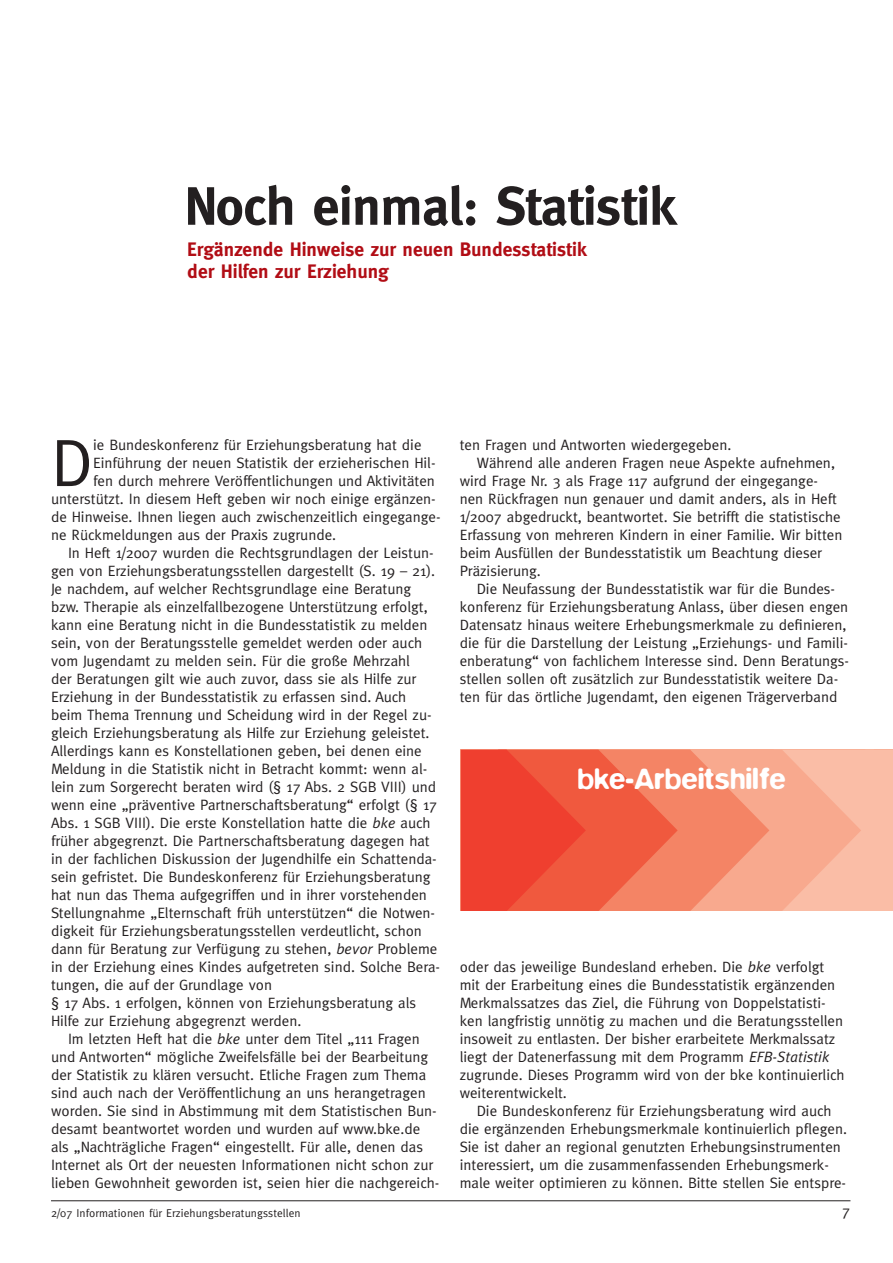
<style>
.page{position:relative;width:893px;height:1263px;background:#fff}
.page>*{position:absolute;margin:0;border:0;box-sizing:border-box;transform-origin:0 0}
.t1{font:67.5px "Meta";color:#231f20}
.t2{font:700 54px "Meta";letter-spacing:-.01em;color:#231f20}
.t3{font:500 30px "Blur";color:#fff}
.t4{font:700 19.5px/22.5px "Meta";color:#b10d15}
.t5{font:15px/18px "Meta";color:#231f20}
.t6{font:11.4px "Meta";letter-spacing:.005em;color:#231f20}
.s1{font-style:italic}
</style>
<div class="page">
<hr style="left:51px;top:1200px;width:799px;height:1px;background:#231f20">
<svg style="left:461px;top:750px;width:432px;height:161px"></svg>
<h2 class="t2" style="left:184px;top:175px;width:494px">Noch einmal: Statistik</h2>
<h3 class="t4" style="left:187px;top:238px;width:401px">Ergänzende Hinweise zur neuen Bundesstatistik der Hilfen zur Erziehung</h3>
<h1 class="t1" style="left:51px;top:424px;width:44px">D</h1>
<p class="t5" style="left:93px;top:436px;width:330px">ie Bundeskonferenz für Erziehungsberatung hat die</p>
<p class="t5" style="left:93px;top:454px;width:344px">Einführung der neuen Statistik der erzieherischen Hil-</p>
<p class="t5" style="left:93px;top:472px;width:343px">fen durch mehrere Veröffentlichungen und Aktivitäten</p>
<p class="t5" style="left:51px;top:490px;width:386px">unterstützt. In diesem Heft geben wir noch einige ergänzen-</p>
<p class="t5" style="left:51px;top:508px;width:391px">de Hinweise. Ihnen liegen auch zwischenzeitlich eingegange-</p>
<p class="t5" style="left:51px;top:526px;width:287px">ne Rückmeldungen aus der Praxis zugrunde.</p>
<p class="t5" style="left:68px;top:544px;width:367px">In Heft 1/2007 wurden die Rechtsgrundlagen der Leistun-</p>
<p class="t5" style="left:51px;top:562px;width:386px">gen von Erziehungsberatungsstellen dargestellt (S. 19 – 21).</p>
<p class="t5" style="left:51px;top:580px;width:362px">Je nachdem, auf welcher Rechtsgrundlage eine Beratung</p>
<p class="t5" style="left:51px;top:598px;width:378px">bzw. Therapie als einzelfallbezogene Unterstützung erfolgt,</p>
<p class="t5" style="left:51px;top:616px;width:378px">kann eine Beratung nicht in die Bundesstatistik zu melden</p>
<p class="t5" style="left:51px;top:634px;width:373px">sein, von der Beratungsstelle gemeldet werden oder auch</p>
<p class="t5" style="left:51px;top:652px;width:360px">vom Jugendamt zu melden sein. Für die große Mehrzahl</p>
<p class="t5" style="left:51px;top:670px;width:367px">der Beratungen gilt wie auch zuvor, dass sie als Hilfe zur</p>
<p class="t5" style="left:51px;top:688px;width:357px">Erziehung in der Bundesstatistik zu erfassen sind. Auch</p>
<p class="t5" style="left:51px;top:706px;width:382px">beim Thema Trennung und Scheidung wird in der Regel zu-</p>
<p class="t5" style="left:51px;top:724px;width:380px">gleich Erziehungsberatung als Hilfe zur Erziehung geleistet.</p>
<p class="t5" style="left:51px;top:742px;width:372px">Allerdings kann es Konstellationen geben, bei denen eine</p>
<p class="t5" style="left:51px;top:760px;width:378px">Meldung in die Statistik nicht in Betracht kommt: wenn al-</p>
<p class="t5" style="left:51px;top:778px;width:387px">lein zum Sorgerecht beraten wird (§ 17 Abs. 2 SGB VIII) und</p>
<p class="t5" style="left:51px;top:796px;width:388px">wenn eine „präventive Partnerschaftsberatung“ erfolgt (§ 17</p>
<p class="t5" style="left:51px;top:814px;width:381px">Abs. 1 SGB VIII). Die erste Konstellation hatte die <span class="s1">bke</span> auch</p>
<p class="t5" style="left:51px;top:832px;width:380px">früher abgegrenzt. Die Partnerschaftsberatung dagegen hat</p>
<p class="t5" style="left:51px;top:850px;width:387px">in der fachlichen Diskussion der Jugendhilfe ein Schattenda-</p>
<p class="t5" style="left:51px;top:868px;width:381px">sein gefristet. Die Bundeskonferenz für Erziehungsberatung</p>
<p class="t5" style="left:51px;top:886px;width:377px">hat nun das Thema aufgegriffen und in ihrer vorstehenden</p>
<p class="t5" style="left:51px;top:904px;width:386px">Stellungnahme „Elternschaft früh unterstützen“ die Notwen-</p>
<p class="t5" style="left:51px;top:922px;width:372px">digkeit für Erziehungsberatungsstellen verdeutlicht, schon</p>
<p class="t5" style="left:51px;top:940px;width:388px">dann für Beratung zur Verfügung zu stehen, <span class="s1">bevor</span> Probleme</p>
<p class="t5" style="left:51px;top:958px;width:391px">in der Erziehung eines Kindes aufgetreten sind. Solche Bera-</p>
<p class="t5" style="left:51px;top:976px;width:223px">tungen, die auf der Grundlage von</p>
<p class="t5" style="left:51px;top:994px;width:367px">§ 17 Abs. 1 erfolgen, können von Erziehungsberatung als</p>
<p class="t5" style="left:51px;top:1012px;width:252px">Hilfe zur Erziehung abgegrenzt werden.</p>
<p class="t5" style="left:68px;top:1030px;width:353px">Im letzten Heft hat die <span class="s1">bke</span> unter dem Titel „111 Fragen</p>
<p class="t5" style="left:51px;top:1048px;width:379px">und Antworten“ mögliche Zweifelsfälle bei der Bearbeitung</p>
<p class="t5" style="left:51px;top:1066px;width:377px">der Statistik zu klären versucht. Etliche Fragen zum Thema</p>
<p class="t5" style="left:51px;top:1084px;width:376px">sind auch nach der Veröffentlichung an uns herangetragen</p>
<p class="t5" style="left:51px;top:1102px;width:387px">worden. Sie sind in Abstimmung mit dem Statistischen Bun-</p>
<p class="t5" style="left:51px;top:1120px;width:371px">desamt beantwortet worden und wurden auf www.bke.de</p>
<p class="t5" style="left:51px;top:1138px;width:373px">als „Nachträgliche Fragen“ eingestellt. Für alle, denen das</p>
<p class="t5" style="left:51px;top:1156px;width:384px">Internet als Ort der neuesten Informationen nicht schon zur</p>
<p class="t5" style="left:51px;top:1174px;width:390px">lieben Gewohnheit geworden ist, seien hier die nachgereich-</p>
<p class="t5" style="left:460px;top:436px;width:273px">ten Fragen und Antworten wiedergegeben.</p>
<p class="t5" style="left:477px;top:454px;width:360px">Während alle anderen Fragen neue Aspekte aufnehmen,</p>
<p class="t5" style="left:460px;top:472px;width:360px">wird Frage Nr. 3 als Frage 117 aufgrund der eingegange-</p>
<p class="t5" style="left:460px;top:490px;width:379px">nen Rückfragen nun genauer und damit anders, als in Heft</p>
<p class="t5" style="left:460px;top:508px;width:382px">1/2007 abgedruckt, beantwortet. Sie betrifft die statistische</p>
<p class="t5" style="left:460px;top:526px;width:384px">Erfassung von mehreren Kindern in einer Familie. Wir bitten</p>
<p class="t5" style="left:460px;top:544px;width:364px">beim Ausfüllen der Bundesstatistik um Beachtung dieser</p>
<p class="t5" style="left:460px;top:562px;width:83px">Präzisierung.</p>
<p class="t5" style="left:477px;top:580px;width:360px">Die Neufassung der Bundesstatistik war für die Bundes-</p>
<p class="t5" style="left:460px;top:598px;width:390px">konferenz für Erziehungsberatung Anlass, über diesen engen</p>
<p class="t5" style="left:460px;top:616px;width:388px">Datensatz hinaus weitere Erhebungsmerkmale zu definieren,</p>
<p class="t5" style="left:460px;top:634px;width:390px">die für die Darstellung der Leistung „Erziehungs- und Famili-</p>
<p class="t5" style="left:460px;top:652px;width:391px">enberatung“ von fachlichem Interesse sind. Denn Beratungs-</p>
<p class="t5" style="left:460px;top:670px;width:380px">stellen sollen oft zusätzlich zur Bundesstatistik weitere Da-</p>
<p class="t5" style="left:460px;top:688px;width:379px">ten für das örtliche Jugendamt, den eigenen Trägerverband</p>
<h3 class="t3" style="left:577px;top:761px;width:210px">bke-Arbeitshilfe</h3>
<p class="t5" style="left:460px;top:958px;width:386px">oder das jeweilige Bundesland erheben. Die <span class="s1">bke</span> verfolgt mit der Erarbeitung eines die Bundesstatistik ergänzenden Merkmalssatzes das Ziel, die Führung von Doppelstatisti&shy;ken langfristig unnötig zu machen und die Beratungsstellen insoweit zu entlasten. Der bisher erarbeitete Merkmalssatz liegt der Datenerfassung mit dem Programm <span class="s1">EFB-Statistik </span>zugrunde. Dieses Programm wird von der bke kontinuierlich weiterentwickelt.</p>
<p class="t5" style="left:460px;top:1102px;width:389px;text-indent:17px">Die Bundeskonferenz für Erziehungsberatung wird auch die ergänzenden Erhebungsmerkmale kontinuierlich pflegen.<br>Sie ist daher an regional genutzten Erhebungsinstrumenten interessiert, um die zusammenfassenden Erhebungsmerk&shy;male weiter optimieren zu können. Bitte stellen Sie entspre-</p>
<p class="t6" style="left:51px;top:1206px;width:251px">2/07 Informationen für Erziehungsberatungsstellen</p>
<p class="t5" style="left:842px;top:1202px;width:10px">7</p>
</div>
